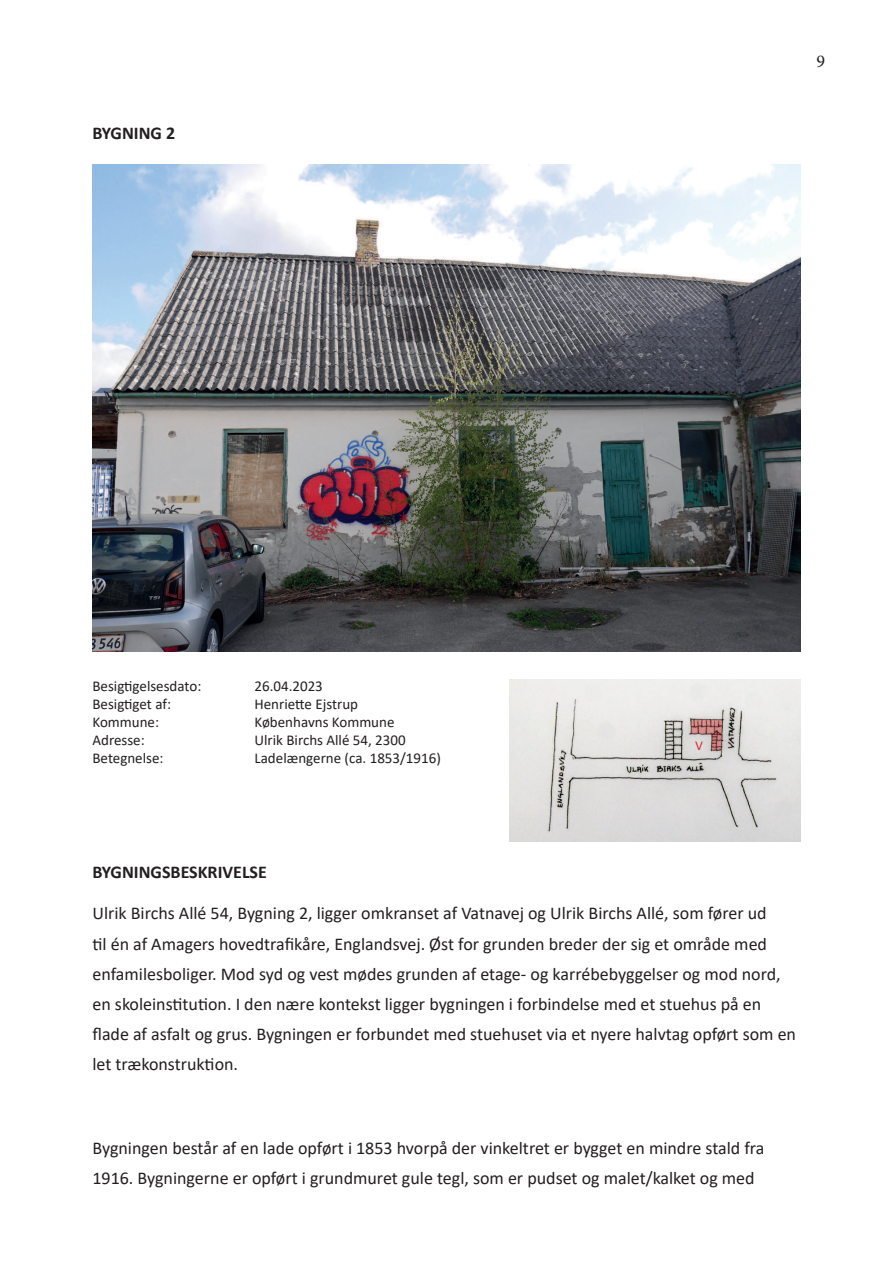
<style>
.page{position:relative;width:893px;height:1263px;background:#fff}
.page>*{position:absolute;margin:0;border:0;box-sizing:border-box;transform-origin:0 0}
.t1{font:18px/30px "Calibri";color:#231f20}
.t2{font:700 18px "Calibri";color:#231f20}
.t3{font:18px "Minion Pro";color:#231f20}
.t4{font:300 18px "Calibri";color:#d1232a}
.t5{font:15px "Calibri";color:#231f20}
</style>
<div class="page">
<img style="left:92px;top:164px;width:708px;height:488px">
<img style="left:510px;top:680px;width:290px;height:161px">
<svg style="left:691px;top:720px;width:31px;height:30px"></svg>
<p class="t2" style="left:92px;top:126px;width:84px">BYGNING 2</p>
<p class="t3" style="left:816px;top:50px;width:10px">9</p>
<p class="t5" style="left:92px;top:676px;width:110px">Besigtigelsesdato:</p>
<p class="t5" style="left:254px;top:676px;width:70px">26.04.2023</p>
<p class="t5" style="left:92px;top:694px;width:80px">Besigtiget af:</p>
<p class="t5" style="left:254px;top:694px;width:105px">Henriette Ejstrup</p>
<p class="t5" style="left:92px;top:712px;width:68px">Kommune:</p>
<p class="t5" style="left:254px;top:712px;width:142px">Københavns Kommune</p>
<p class="t5" style="left:92px;top:730px;width:54px">Adresse:</p>
<p class="t5" style="left:254px;top:730px;width:153px">Ulrik Birchs Allé 54, 2300</p>
<p class="t5" style="left:92px;top:748px;width:73px">Betegnelse:</p>
<p class="t5" style="left:254px;top:748px;width:188px">Ladelængerne (ca. 1853/1916)</p>
<p class="t4" style="left:695px;top:733px;width:9px">v</p>
<p class="t2" style="left:92px;top:864px;width:176px">BYGNINGSBESKRIVELSE</p>
<p class="t1" style="left:92px;top:898px;width:705px">Ulrik Birchs Allé 54, Bygning 2, ligger omkranset af Vatnavej og Ulrik Birchs Allé, som fører ud<br>til én af Amagers hovedtrafikåre, Englandsvej. Øst for grunden breder der sig et område med enfamilesboliger. Mod syd og vest mødes grunden af etage- og karrébebyggelser og mod nord, en skoleinstitution. I den nære kontekst ligger bygningen i forbindelse med et stuehus på en flade af asfalt og grus. Bygningen er forbundet med stuehuset via et nyere halvtag opført som en let trækonstruktion.</p>
<p class="t1" style="left:92px;top:1132px;width:673px">Bygningen består af en lade opført i 1853 hvorpå der vinkeltret er bygget en mindre stald fra<br>1916. Bygningerne er opført i grundmuret gule tegl, som er pudset og malet/kalket og med</p>
</div>
